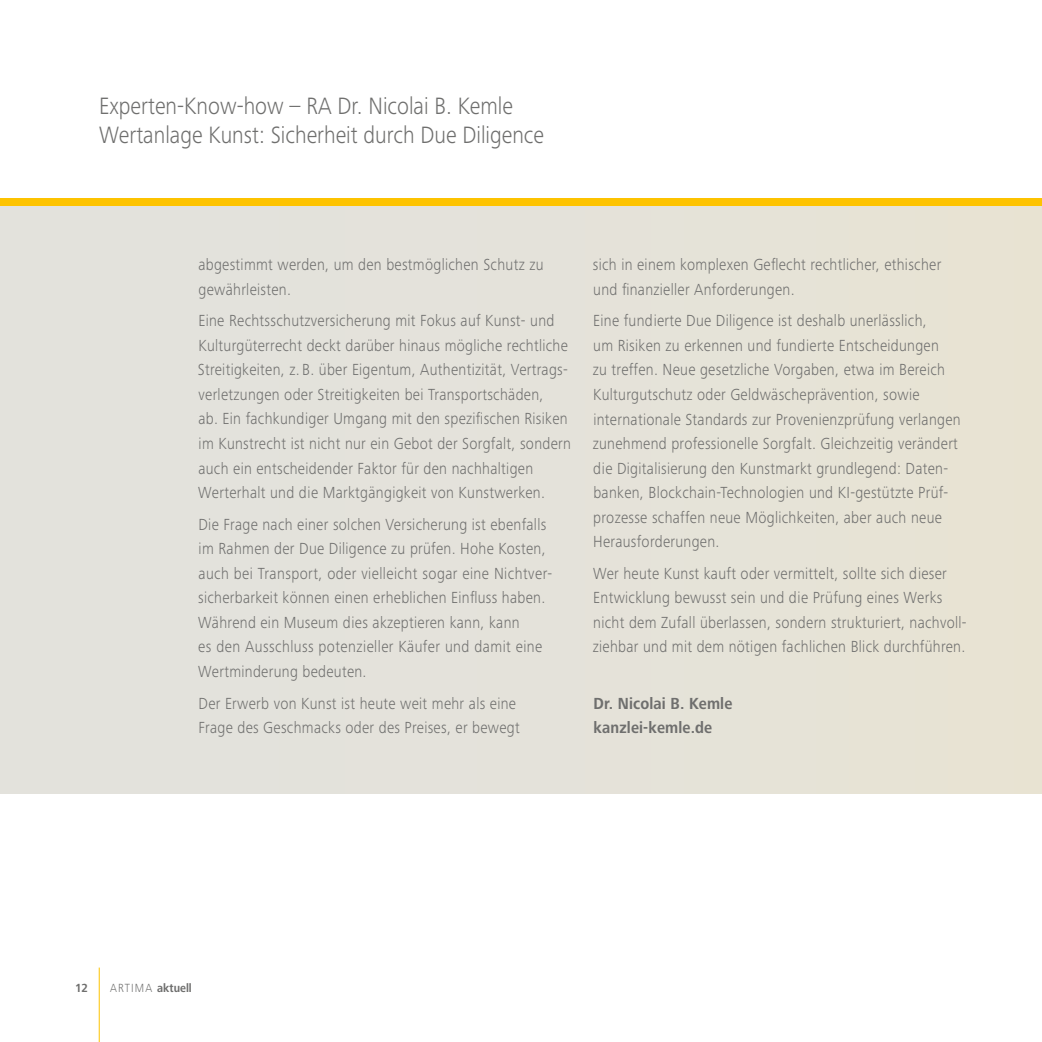
<style>
.page{position:relative;width:1042px;height:1042px;background:#fff}
.page>*{position:absolute;margin:0;border:0;box-sizing:border-box;transform-origin:0 0}
.t1{font:300 24.5px/29.4px "Frutiger Next Pro";color:#6f6f6e;scale:.9 1}
.t2{font:300 16.62px/24.5px "Frutiger Next Pro";letter-spacing:.02em;color:#6f6f6e;scale:.9 1}
.t3{font:700 16.62px/24.5px "Frutiger Next Pro";letter-spacing:.01em;color:#6f6f6e;scale:.9 1}
.t4{font:700 12.25px "Frutiger Next Pro";color:#6f6f6e;scale:.9 1}
.s1{font-weight:300}
</style>
<div class="page">
<div style="left:0;top:206px;width:1042px;height:588px;background:#e4e2da"></div>
<div style="left:0;top:198px;width:1042px;height:8px;background:#fdc300"></div>
<hr style="left:99px;top:967px;width:1px;height:75px;background:#fdc300">
<h1 class="t1" style="left:99px;top:91px;width:496px">Experten-Know-how – RA Dr. Nicolai B. Kemle<br>Wertanlage Kunst: Sicherheit durch Due Diligence</h1>
<p class="t2" style="left:198px;top:252px;width:385px">abgestimmt werden, um den bestmöglichen Schutz zu gewährleisten.</p>
<p class="t2" style="left:198px;top:309px;width:416px">Eine Rechtsschutzversicherung mit Fokus auf Kunst- und Kulturgüterrecht deckt darüber hinaus mögliche rechtliche Streitigkeiten, z. B. über Eigentum, Authentizität, Vertrags&shy;verletzungen oder Streitigkeiten bei Transportschäden,<br>ab. Ein fachkundiger Umgang mit den spezifischen Risiken im Kunstrecht ist nicht nur ein Gebot der Sorgfalt, sondern auch ein entscheidender Faktor für den nachhaltigen Werterhalt und die Marktgängigkeit von Kunstwerken.</p>
<p class="t2" style="left:198px;top:512px;width:395px">Die Frage nach einer solchen Versicherung ist ebenfalls im Rahmen der Due Diligence zu prüfen. Hohe Kosten, auch bei Transport, oder vielleicht sogar eine Nichtver&shy;sicherbarkeit können einen erheblichen Einfluss haben.<br>Während ein Museum dies akzeptieren kann, kann<br>es den Ausschluss potenzieller Käufer und damit eine Wertminderung bedeuten.</p>
<p class="t2" style="left:198px;top:691px;width:358px">Der Erwerb von Kunst ist heute weit mehr als eine<br>Frage des Geschmacks oder des Preises, er bewegt</p>
<p class="t2" style="left:593px;top:252px;width:389px">sich in einem komplexen Geflecht rechtlicher, ethischer und finanzieller Anforderungen.</p>
<p class="t2" style="left:593px;top:309px;width:410px">Eine fundierte Due Diligence ist deshalb unerlässlich,<br>um Risiken zu erkennen und fundierte Entscheidungen<br>zu treffen. Neue gesetzliche Vorgaben, etwa im Bereich Kulturgutschutz oder Geldwäscheprävention, sowie internationale Standards zur Provenienzprüfung verlangen zunehmend professionelle Sorgfalt. Gleichzeitig verändert die Digitalisierung den Kunstmarkt grundlegend: Daten&shy;banken, Blockchain-Technologien und KI-gestützte Prüf&shy;prozesse schaffen neue Möglichkeiten, aber auch neue Herausforderungen.</p>
<p class="t2" style="left:593px;top:561px;width:417px">Wer heute Kunst kauft oder vermittelt, sollte sich dieser Entwicklung bewusst sein und die Prüfung eines Werks nicht dem Zufall überlassen, sondern strukturiert, nachvoll&shy;ziehbar und mit dem nötigen fachlichen Blick durchführen.</p>
<p class="t3" style="left:593px;top:691px;width:156px">Dr. Nicolai B. Kemle kanzlei-kemle.de</p>
<p class="t4" style="left:75px;top:980px;width:16px">12</p>
<p class="t4" style="left:110px;top:980px;width:92px"><span class="s1">ARTIMA</span> aktuell</p>
</div>
